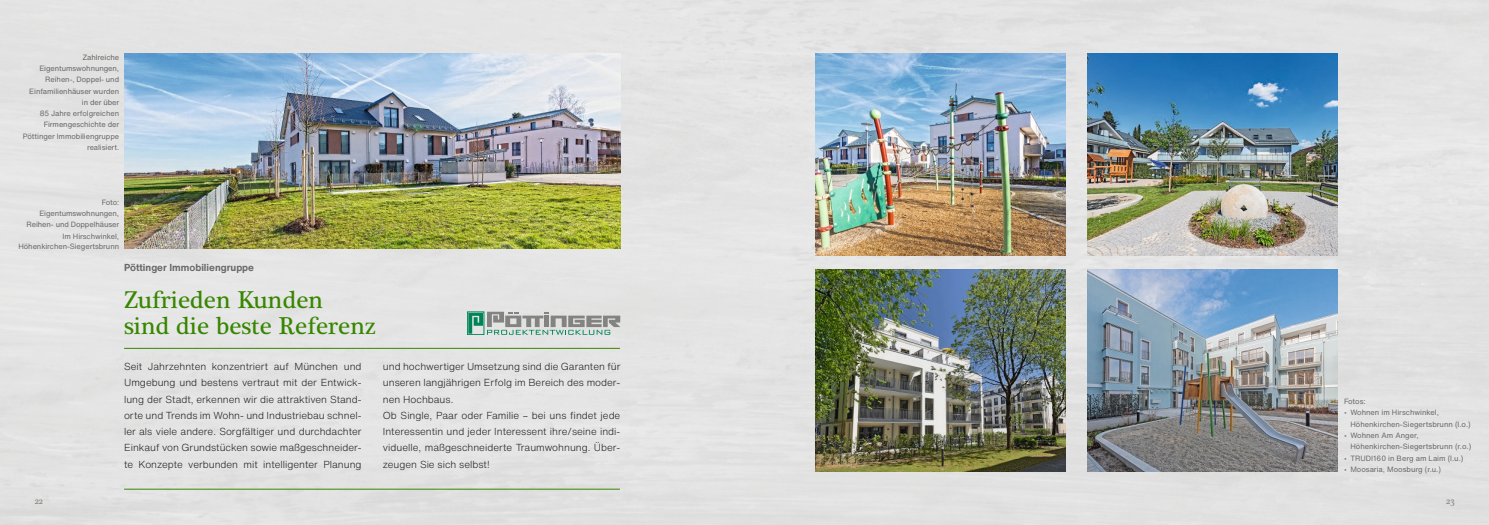
<style>
.page{position:relative;width:1489px;height:525px;background:#fff}
.page>*{position:absolute;margin:0;border:0;box-sizing:border-box;transform-origin:0 0}
.t1{font:25px/26.2px "Plantagenet Cherokee";color:#378600}
.t2{font:300 10px/16.2px "Helvetica Now Text";color:#171818;text-align:justify}
.t3{font:700 10px "Helvetica Now Text";color:#696969}
.t4{font:10px "Plantagenet Cherokee";color:#838382}
.t5{font:7.5px/11.2px "Helvetica Now Text";letter-spacing:-.01em;color:#696969;text-align:right}
</style>
<div class="page">
<div style="left:0;top:0;width:1488px;height:524px;background:#e4e4e4"></div>
<img style="left:815px;top:53px;width:250px;height:202px">
<img style="left:1087px;top:269px;width:250px;height:202px">
<img style="left:1087px;top:53px;width:250px;height:202px">
<img style="left:815px;top:269px;width:250px;height:202px">
<img style="left:124px;top:53px;width:496px;height:195px">
<hr style="left:124px;top:488px;width:496px;height:1px;background:#378600">
<hr style="left:124px;top:348px;width:496px;height:1px;background:#378600">
<div style="left:467px;top:311px;width:17px;height:23px;border:1px solid #008458"></div>
<svg style="left:468px;top:311px;width:152px;height:23px;background:#a9b8b3"></svg>
<p class="t5" style="left:23px;top:51px;width:98px">Zahlreiche<br>Eigentumswohnungen,<br>Reihen-, Doppel- und<br>Einfamilienhäuser wurden in der über<br>85 Jahre erfolgreichen<br>Firmengeschichte der<br>Pöttinger Immobiliengruppe realisiert.</p>
<p class="t5" style="left:27px;top:196px;width:94px">Foto:<br>Eigentumswohnungen,<br>Reihen- und Doppelhäuser<br>Im Hirschwinkel,</p>
<p class="t5" style="left:18px;top:240px;width:102px">Höhenkirchen-Siegertsbrunn</p>
<p class="t3" style="left:124px;top:260px;width:131px">Pöttinger Immobiliengruppe</p>
<h1 class="t1" style="left:124px;top:287px;width:253px">Zufrieden Kunden<br>sind die beste Referenz</h1>
<p class="t2" style="left:124px;top:358px;width:239px">Seit Jahrzehnten konzentriert auf München und Umgebung und bestens vertraut mit der Entwick&shy;lung der Stadt, erkennen wir die attraktiven Stand&shy;orte und Trends im Wohn- und Industriebau schnel&shy;ler als viele andere. Sorgfältiger und durchdachter Einkauf von Grundstücken sowie maßgeschneider&shy;te Konzepte verbunden mit intelligenter Planung</p>
<p class="t2" style="left:383px;top:358px;width:239px;text-align:left">und hochwertiger Umsetzung sind die Garanten für unseren langjährigen Erfolg im Bereich des moder&shy;nen Hochbaus.<br>Ob Single, Paar oder Familie – bei uns findet jede Interessentin und jeder Interessent ihre/seine indi&shy;viduelle, maßgeschneiderte Traumwohnung. Über&shy;zeugen Sie sich selbst!</p>
<p class="t5" style="left:1343px;top:395px;width:23px">Fotos:</p>
<p class="t5" style="left:1350px;top:407px;width:122px;text-align:left;text-indent:-6px">• Wohnen im Hirschwinkel,<br>Höhenkirchen-Siegertsbrunn (l.o.)</p>
<p class="t5" style="left:1350px;top:429px;width:122px;text-align:left;text-indent:-6px">• Wohnen Am Anger,<br>Höhenkirchen-Siegertsbrunn (r.o.)</p>
<p class="t5" style="left:1343px;top:452px;width:121px">• TRUDI160 in Berg am Laim (l.u.)</p>
<p class="t5" style="left:1343px;top:463px;width:98px">• Moosaria, Moosburg (r.u.)</p>
<p class="t4" style="left:35px;top:494px;width:10px">22</p>
<p class="t4" style="left:1445px;top:494px;width:10px">23</p>
</div>
